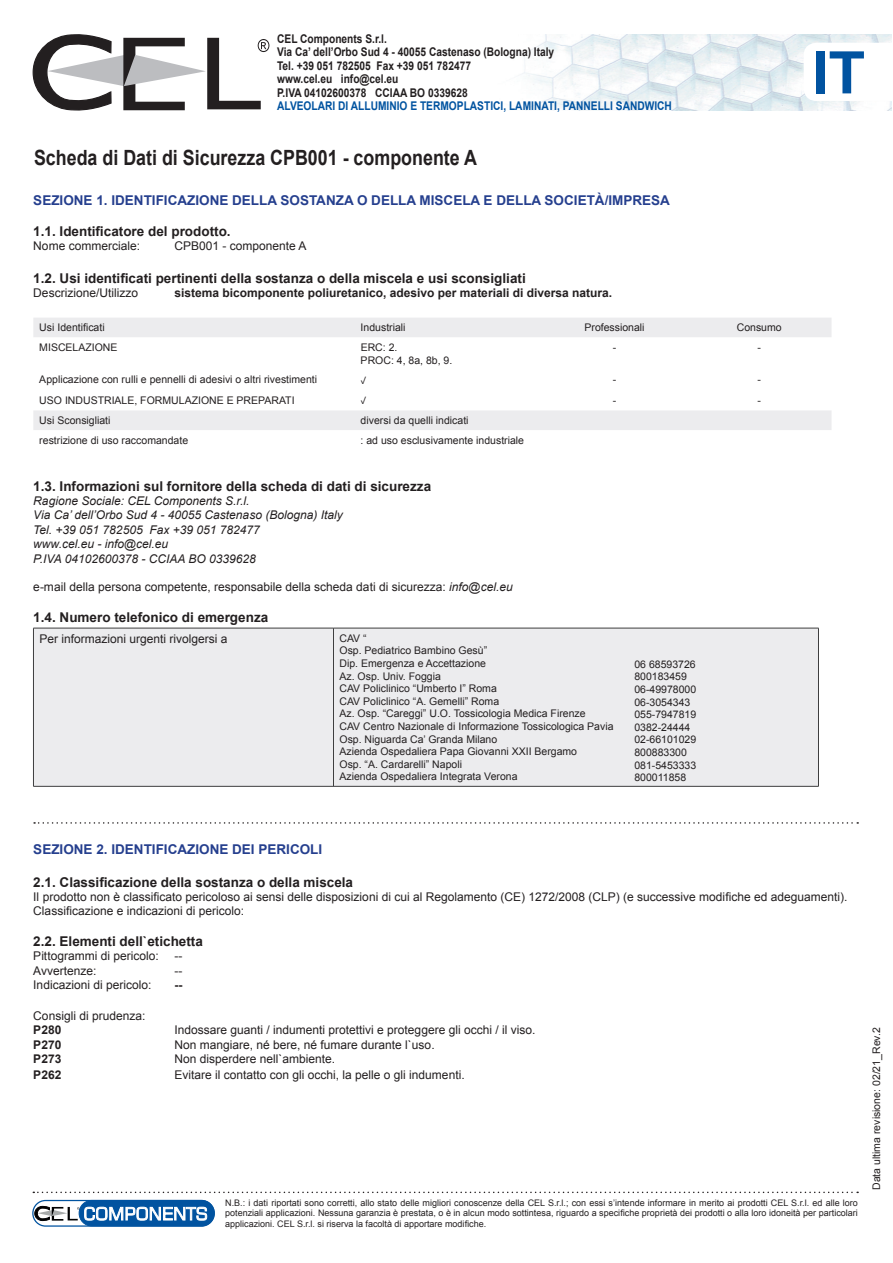
<style>
.page{position:relative;width:893px;height:1263px;background:#fff}
.page>*{position:absolute;margin:0;border:0;box-sizing:border-box;transform-origin:0 0}
.t1{font:700 58.65px "Arial";color:#0153a0}
.t2{font:700 21px "Arial";color:#231f20;scale:.85 1}
.t3{font:700 13.5px "Arial";color:#231f20}
.t4{font:700 13.5px "Arial";color:#253f8e}
.t5{font:12px/14.4px "Arial";color:#231f20}
.t6{font:italic 12px/14.4px "Arial";color:#231f20}
.t7{font:700 12px/13.5px "Arial";color:#231f20;scale:.85 1}
.t8{font:700 12px "Arial";color:#231f20}
.t9{font:700 12px "Arial";color:#0153a0;scale:.85 1}
.t10{font:10.5px/12.6px "Arial";color:#231f20}
.t11{font:300 10.5px "Interstate";color:#231f20}
.t12{font:9px/10.8px "Arial";color:#231f20;text-align:justify}
.s1{font-style:italic}
</style>
<div class="page">
<img style="left:522px;top:34px;width:369px;height:77px">
<svg style="left:32px;top:34px;width:237px;height:77px"></svg>
<svg style="left:803px;top:43px;width:88px;height:58px"></svg>
<svg style="left:33px;top:1192px;width:825px;height:1px"></svg>
<div style="left:32px;top:1200px;width:183px;height:27px;border:1px solid #0153a0;border-radius:13px"></div>
<div style="left:79px;top:1200px;width:135px;height:26px;background:#0153a0;border-radius:13px"></div>
<div style="left:79px;top:1200px;width:135px;height:26px;border:1px solid #0153a0;border-radius:13px"></div>
<svg style="left:35px;top:1205px;width:172px;height:16px"></svg>
<svg style="left:33px;top:318px;width:798px;height:112px"></svg>
<div style="left:34px;top:629px;width:784px;height:157px;background:#ececee"></div>
<hr style="left:33px;top:628px;width:300px;height:1px;background:#3e3e3f">
<hr style="left:33px;top:628px;width:1px;height:158px;background:#3e3e3f">
<hr style="left:333px;top:628px;width:485px;height:1px;background:#3e3e3f">
<hr style="left:333px;top:628px;width:1px;height:158px;background:#3e3e3f">
<hr style="left:818px;top:628px;width:1px;height:158px;background:#3e3e3f">
<hr style="left:33px;top:786px;width:785px;height:1px;background:#3e3e3f">
<svg style="left:34px;top:822px;width:824px;height:2px"></svg>
<p class="t7" style="left:277px;top:32px;width:327px">CEL Components S.r.l.<br>Via Ca’ dell’Orbo Sud 4 - 40055 Castenaso (Bologna) Italy Tel. +39 051 782505 Fax +39 051 782477<br>www.cel.eu info@cel.eu<br>P.IVA 04102600378 CCIAA BO 0339628</p>
<p class="t9" style="left:277px;top:99px;width:466px">ALVEOLARI DI ALLUMINIO E TERMOPLASTICI, LAMINATI, PANNELLI SANDWICH</p>
<h2 class="t2" style="left:34px;top:146px;width:522px">Scheda di Dati di Sicurezza CPB001 - componente A</h2>
<p class="t4" style="left:33px;top:193px;width:638px">SEZIONE 1. IDENTIFICAZIONE DELLA SOSTANZA O DELLA MISCELA E DELLA SOCIETÀ/IMPRESA</p>
<p class="t3" style="left:33px;top:224px;width:199px">1.1. Identificatore del prodotto.</p>
<p class="t5" style="left:33px;top:239px;width:108px">Nome commerciale:</p>
<p class="t5" style="left:174px;top:239px;width:134px">CPB001 - componente A</p>
<p class="t3" style="left:33px;top:271px;width:494px">1.2. Usi identificati pertinenti della sostanza o della miscela e usi sconsigliati</p>
<p class="t5" style="left:33px;top:286px;width:106px">Descrizione/Utilizzo</p>
<p class="t8" style="left:174px;top:286px;width:439px">sistema bicomponente poliuretanico, adesivo per materiali di diversa natura.</p>
<p class="t10" style="left:39px;top:321px;width:67px">Usi Identificati</p>
<p class="t10" style="left:360px;top:321px;width:46px">Industriali</p>
<p class="t10" style="left:584px;top:321px;width:62px">Professionali</p>
<p class="t10" style="left:736px;top:321px;width:46px">Consumo</p>
<p class="t10" style="left:39px;top:341px;width:80px">MISCELAZIONE</p>
<p class="t10" style="left:360px;top:341px;width:93px">ERC: 2.<br>PROC: 4, 8a, 8b, 9.</p>
<p class="t10" style="left:613px;top:341px;width:5px">-</p>
<p class="t10" style="left:757px;top:341px;width:5px">-</p>
<p class="t10" style="left:39px;top:373px;width:279px">Applicazione con rulli e pennelli di adesivi o altri rivestimenti</p>
<p class="t11" style="left:360px;top:376px;width:8px">√</p>
<p class="t10" style="left:613px;top:373px;width:5px">-</p>
<p class="t10" style="left:757px;top:373px;width:5px">-</p>
<p class="t10" style="left:39px;top:394px;width:257px">USO INDUSTRIALE, FORMULAZIONE E PREPARATI</p>
<p class="t11" style="left:360px;top:397px;width:8px">√</p>
<p class="t10" style="left:613px;top:394px;width:5px">-</p>
<p class="t10" style="left:757px;top:394px;width:5px">-</p>
<p class="t10" style="left:39px;top:414px;width:73px">Usi Sconsigliati</p>
<p class="t10" style="left:360px;top:414px;width:109px">diversi da quelli indicati</p>
<p class="t10" style="left:39px;top:434px;width:150px">restrizione di uso raccomandate</p>
<p class="t10" style="left:360px;top:434px;width:165px">: ad uso esclusivamente industriale</p>
<p class="t3" style="left:33px;top:478px;width:399px">1.3. Informazioni sul fornitore della scheda di dati di sicurezza</p>
<p class="t6" style="left:33px;top:494px;width:311px">Ragione Sociale: CEL Components S.r.l.<br>Via Ca’ dell’Orbo Sud 4 - 40055 Castenaso (Bologna) Italy Tel. +39 051 782505 Fax +39 051 782477<br>www.cel.eu - info@cel.eu<br>P.IVA 04102600378 - CCIAA BO 0339628</p>
<p class="t5" style="left:33px;top:580px;width:481px">e-mail della persona competente, responsabile della scheda dati di sicurezza: <span class="s1">info@cel.eu</span></p>
<p class="t3" style="left:33px;top:610px;width:236px">1.4. Numero telefonico di emergenza</p>
<p class="t5" style="left:39px;top:631px;width:190px">Per informazioni urgenti rivolgersi a</p>
<p class="t10" style="left:339px;top:632px;width:275px">CAV “<br>Osp. Pediatrico Bambino Gesù”<br>Dip. Emergenza e Accettazione<br>Az. Osp. Univ. Foggia<br>CAV Policlinico “Umberto I” Roma<br>CAV Policlinico “A. Gemelli” Roma<br>Az. Osp. “Careggi” U.O. Tossicologia Medica Firenze<br>CAV Centro Nazionale di Informazione Tossicologica Pavia Osp. Niguarda Ca’ Granda Milano<br>Azienda Ospedaliera Papa Giovanni XXII Bergamo<br>Osp. “A. Cardarelli” Napoli<br>Azienda Ospedaliera Integrata Verona</p>
<p class="t10" style="left:634px;top:658px;width:63px">06 68593726<br>800183459<br>06-49978000<br>06-3054343<br>055-7947819<br>0382-24444<br>02-66101029<br>800883300<br>081-5453333<br>800011858</p>
<h1 class="t1" style="left:811px;top:40px;width:55px">IT</h1>
<p class="t4" style="left:33px;top:842px;width:290px">SEZIONE 2. IDENTIFICAZIONE DEI PERICOLI</p>
<p class="t3" style="left:33px;top:874px;width:321px">2.1. Classificazione della sostanza o della miscela</p>
<p class="t5" style="left:33px;top:890px;width:815px">Il prodotto non è classificato pericoloso ai sensi delle disposizioni di cui al Regolamento (CE) 1272/2008 (CLP) (e successive modifiche ed adeguamenti).<br>Classificazione e indicazioni di pericolo:</p>
<p class="t3" style="left:33px;top:934px;width:171px">2.2. Elementi dell`etichetta</p>
<p class="t5" style="left:33px;top:949px;width:127px">Pittogrammi di pericolo:</p>
<p class="t5" style="left:174px;top:949px;width:9px">--</p>
<p class="t5" style="left:33px;top:964px;width:65px">Avvertenze:</p>
<p class="t5" style="left:174px;top:964px;width:9px">--</p>
<p class="t5" style="left:33px;top:978px;width:120px">Indicazioni di pericolo:</p>
<p class="t8" style="left:174px;top:978px;width:9px">--</p>
<p class="t5" style="left:33px;top:1009px;width:114px">Consigli di prudenza:</p>
<p class="t8" style="left:33px;top:1023px;width:30px">P280</p>
<p class="t5" style="left:174px;top:1023px;width:362px">Indossare guanti / indumenti protettivi e proteggere gli occhi / il viso.</p>
<p class="t8" style="left:33px;top:1038px;width:30px">P270</p>
<p class="t5" style="left:174px;top:1037px;width:262px">Non mangiare, né bere, né fumare durante l`uso.</p>
<p class="t8" style="left:33px;top:1052px;width:30px">P273</p>
<p class="t5" style="left:174px;top:1052px;width:162px">Non disperdere nell`ambiente.</p>
<p class="t8" style="left:33px;top:1068px;width:30px">P262</p>
<p class="t5" style="left:174px;top:1068px;width:292px">Evitare il contatto con gli occhi, la pelle o gli indumenti.</p>
<p class="t12" style="left:225px;top:1197px;width:634px">N.B.: i dati riportati sono corretti, allo stato delle migliori conoscenze della CEL S.r.l.; con essi s’intende informare in merito ai prodotti CEL S.r.l. ed alle loro potenziali applicazioni. Nessuna garanzia è prestata, o è in alcun modo sottintesa, riguardo a specifiche proprietà dei prodotti o alla loro idoneità per particolari applicazioni. CEL S.r.l. si riserva la facoltà di apportare modifiche.</p>
<p class="t10" style="left:870px;top:1190px;width:164px;rotate:-90deg">Data ultima revisione: 02/21_Rev.2</p>
</div>
